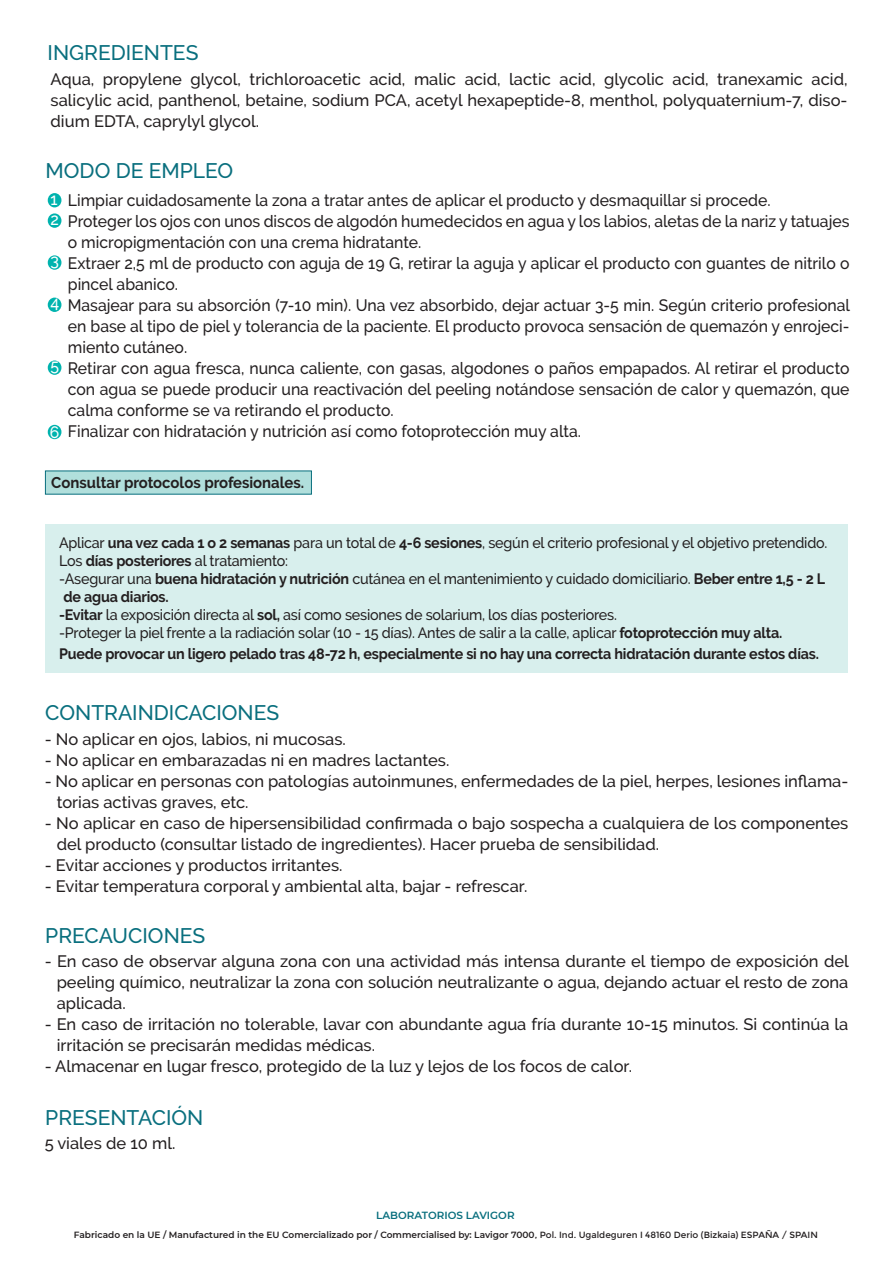
<style>
.page{position:relative;width:893px;height:1263px;background:#fff}
.page>*{position:absolute;margin:0;border:0;box-sizing:border-box;transform-origin:0 0}
.t1{font:500 21px "Raleway";color:#096f7e}
.t2{font:500 16.5px/21px "Raleway";color:#231f20}
.t3{font:500 16.5px/21px "Raleway";color:#231f20;scale:.96 1}
.t4{font:500 16.5px/20.2px "Raleway";color:#fff;scale:.96 1}
.t5{font:700 15.6px "Raleway";color:#231f20;scale:.96 1}
.t6{font:500 15px "Raleway";letter-spacing:-.015em;color:#231f20;scale:.96 1}
.t7{font:700 15px "Raleway";letter-spacing:-.015em;color:#231f20;scale:.96 1}
.t8{font:600 10.35px "Montserrat";color:#096f7e}
.t9{font:600 9px "Montserrat";color:#231f20}
.s1{font-weight:700}
.s2{font-weight:400}
</style>
<div class="page">
<div style="left:45px;top:524px;width:802px;height:148px;background:#d8efed"></div>
<div style="left:45px;top:471px;width:267px;height:23px;background:#b1dfdc"></div>
<div style="left:48px;top:193px;width:13px;height:14px;background:#00b3ae;border-radius:50%"></div>
<div style="left:48px;top:213px;width:13px;height:15px;background:#00b3ae;border-radius:50%"></div>
<div style="left:48px;top:255px;width:13px;height:15px;background:#00b3ae;border-radius:50%"></div>
<div style="left:48px;top:298px;width:13px;height:14px;background:#00b3ae;border-radius:50%"></div>
<div style="left:48px;top:360px;width:13px;height:15px;background:#00b3ae;border-radius:50%"></div>
<div style="left:48px;top:425px;width:13px;height:14px;background:#00b3ae;border-radius:50%"></div>
<p class="t1" style="left:48px;top:41px;width:152px">INGREDIENTES</p>
<p class="t2" style="left:51px;top:69px;width:798px;text-align:justify">Aqua, propylene glycol, trichloroacetic acid, malic acid, lactic acid, glycolic acid, tranexamic acid, salicylic acid, panthenol, betaine, sodium PCA, acetyl hexapeptide-8, menthol, polyquaternium-7, diso&shy;dium EDTA, caprylyl glycol.</p>
<p class="t1" style="left:46px;top:159px;width:189px">MODO DE EMPLEO</p>
<p class="t4" style="left:51px;top:189px;width:10px">1<br>2</p>
<p class="t4" style="left:50px;top:250px;width:10px">3</p>
<p class="t4" style="left:50px;top:292px;width:11px">4</p>
<p class="t4" style="left:50px;top:355px;width:10px">5</p>
<p class="t4" style="left:50px;top:422px;width:11px">6</p>
<p class="t3" style="left:68px;top:190px;width:816px">Limpiar cuidadosamente la zona a tratar antes de aplicar el producto y desmaquillar si procede.<br>Proteger los ojos con unos discos de algodón humedecidos en agua y los labios, aletas de la nariz y tatuajes o micropigmentación con una crema hidratante.<br>Extraer 2,5 ml de producto con aguja de 19 G, retirar la aguja y aplicar el producto con guantes de nitrilo o pincel abanico.<br>Masajear para su absorción (7-10 min). Una vez absorbido, dejar actuar 3-5 min. Según criterio profesional en base al tipo de piel y tolerancia de la paciente. El producto provoca sensación de quemazón y enrojeci&shy;miento cutáneo.<br>Retirar con agua fresca, nunca caliente, con gasas, algodones o paños empapados. Al retirar el producto con agua se puede producir una reactivación del peeling notándose sensación de calor y quemazón, que calma conforme se va retirando el producto.<br>Finalizar con hidratación y nutrición así como fotoprotección muy alta.</p>
<p class="t5" style="left:51px;top:473px;width:265px">Consultar protocolos profesionales.</p>
<p class="t6" style="left:59px;top:534px;width:802px">Aplicar <span class="s1">una vez cada 1 o 2 semanas</span> para un total de <span class="s1">4-6 sesiones</span>, según el criterio profesional y el objetivo pretendido.</p>
<p class="t6" style="left:59px;top:552px;width:240px">Los <span class="s1">días posteriores</span> al tratamiento:</p>
<p class="t6" style="left:59px;top:570px;width:799px">-Asegurar una <span class="s1">buena hidratación y nutrición</span> cutánea en el mantenimiento y cuidado domiciliario. <span class="s1">Beber entre 1,5 - 2 L</span></p>
<p class="t7" style="left:64px;top:588px;width:111px">de agua diarios.</p>
<p class="t6" style="left:59px;top:606px;width:583px"><span class="s1">-Evitar</span> la exposición directa al <span class="s1">sol,</span> así como sesiones de solarium, los días posteriores.</p>
<p class="t6" style="left:59px;top:624px;width:755px">-Proteger la piel frente a la radiación solar (10 - 15 días). Antes de salir a la calle, aplicar <span class="s1">fotoprotección muy alta.</span></p>
<p class="t7" style="left:59px;top:645px;width:793px">Puede provocar un ligero pelado tras 48-72 h, especialmente si no hay una correcta hidratación durante estos días.</p>
<p class="t1" style="left:45px;top:700px;width:236px">CONTRAINDICACIONES</p>
<p class="t2" style="left:45px;top:728px;width:303px">- No aplicar en ojos, labios, ni mucosas.</p>
<p class="t2" style="left:45px;top:749px;width:406px">- No aplicar en embarazadas ni en madres lactantes.</p>
<p class="t2" style="left:57px;top:770px;width:793px;text-indent:-12px">- No aplicar en personas con patologías autoinmunes, enfermedades de la piel, herpes, lesiones inflama&shy;torias activas graves, etc.</p>
<p class="t2" style="left:57px;top:812px;width:793px;text-indent:-12px">- No aplicar en caso de hipersensibilidad confirmada o bajo sospecha a cualquiera de los componentes del producto (consultar listado de ingredientes). Hacer prueba de sensibilidad.</p>
<p class="t2" style="left:45px;top:854px;width:299px">- Evitar acciones y productos irritantes.</p>
<p class="t2" style="left:45px;top:875px;width:484px">- Evitar temperatura corporal y ambiental alta, bajar - refrescar.</p>
<p class="t1" style="left:45px;top:923px;width:162px">PRECAUCIONES</p>
<p class="t2" style="left:57px;top:951px;width:794px;text-align:justify;text-indent:-12px">- En caso de observar alguna zona con una actividad más intensa durante el tiempo de exposición del peeling químico, neutralizar la zona con solución neutralizante o agua, dejando actuar el resto de zona aplicada.</p>
<p class="t2" style="left:57px;top:1014px;width:793px;text-indent:-12px">- En caso de irritación no tolerable, lavar con abundante agua fría durante 10-15 minutos. Si continúa la irritación se precisarán medidas médicas.</p>
<p class="t2" style="left:45px;top:1056px;width:589px">- Almacenar en lugar fresco, protegido de la luz y lejos de los focos de calor.</p>
<p class="t1" style="left:45px;top:1105px;width:160px">PRESENTACIÓN</p>
<p class="t2" style="left:45px;top:1133px;width:132px">5 viales de 10 ml.</p>
<p class="t8" style="left:376px;top:1208px;width:140px">LABORATORIOS LAVIGOR</p>
<p class="t9" style="left:74px;top:1228px;width:745px">Fabricado en la UE / Manufactured in the EU Comercializado por / Commercialised by: Lavigor 7000<span class="s2">, Pol. Ind. Ugaldeguren I 48160 Derio (Bizkaia) ESPAÑA / SPAIN</span></p>
</div>
